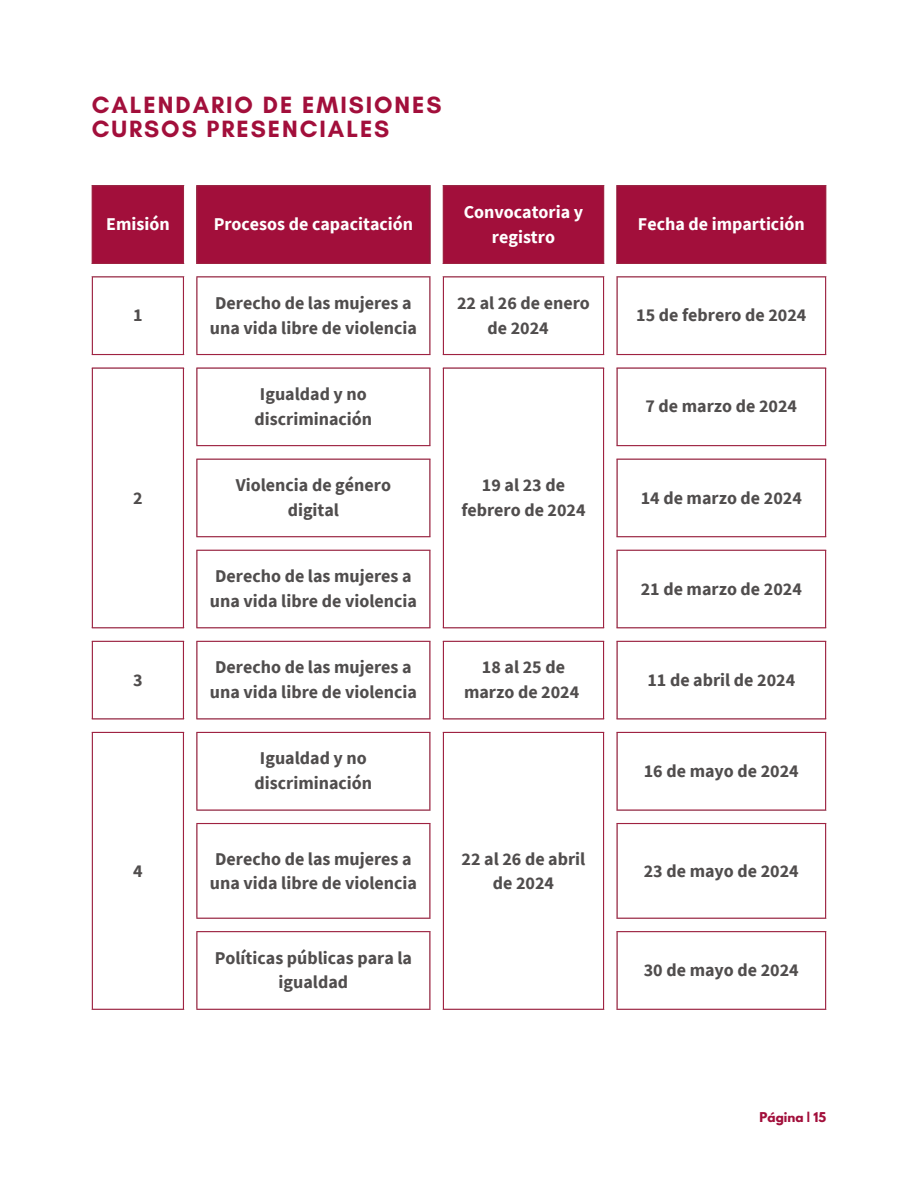
<style>
.page{position:relative;width:918px;height:1188px;background:#fff}
.page>*{position:absolute;margin:0;border:0;box-sizing:border-box;transform-origin:0 0}
.t1{font:700 24px "Glacial Indifference";letter-spacing:.08em;color:#a20f3b}
.t2{font:700 18px/24.8px "Source Sans Pro";color:#504d4d}
.t3{font:700 18px/24.8px "Source Sans Pro";color:#fff;text-align:center}
.t4{font:700 12px "League Spartan";color:#a20f3b}
</style>
<div class="page">
<div style="left:93px;top:185px;width:732px;height:79px;background:#a20f3b"></div>
<svg style="left:92px;top:276px;width:734px;height:734px"></svg>
<hr style="left:92px;top:186px;width:1px;height:77px;background:#9f2241">
<hr style="left:183px;top:186px;width:1px;height:77px;background:#9f2241">
<hr style="left:92px;top:185px;width:92px;height:1px;background:#9f2241">
<hr style="left:92px;top:263px;width:92px;height:1px;background:#9f2241">
<hr style="left:196px;top:186px;width:1px;height:77px;background:#9f2241">
<hr style="left:429px;top:186px;width:2px;height:77px;background:#9f2241">
<hr style="left:196px;top:185px;width:235px;height:1px;background:#9f2241">
<hr style="left:196px;top:263px;width:235px;height:1px;background:#9f2241">
<hr style="left:443px;top:186px;width:1px;height:77px;background:#9f2241">
<hr style="left:603px;top:186px;width:1px;height:77px;background:#9f2241">
<hr style="left:443px;top:185px;width:161px;height:1px;background:#9f2241">
<hr style="left:443px;top:263px;width:161px;height:1px;background:#9f2241">
<hr style="left:616px;top:186px;width:2px;height:77px;background:#9f2241">
<hr style="left:825px;top:186px;width:1px;height:77px;background:#9f2241">
<hr style="left:616px;top:185px;width:210px;height:1px;background:#9f2241">
<hr style="left:616px;top:263px;width:210px;height:1px;background:#9f2241">
<hr style="left:92px;top:277px;width:1px;height:77px;background:#9f2241">
<hr style="left:183px;top:277px;width:1px;height:77px;background:#9f2241">
<hr style="left:92px;top:276px;width:92px;height:1px;background:#9f2241">
<hr style="left:92px;top:354px;width:92px;height:1px;background:#9f2241">
<hr style="left:196px;top:277px;width:1px;height:77px;background:#9f2241">
<hr style="left:429px;top:277px;width:2px;height:77px;background:#9f2241">
<hr style="left:196px;top:276px;width:235px;height:1px;background:#9f2241">
<hr style="left:196px;top:354px;width:235px;height:1px;background:#9f2241">
<hr style="left:443px;top:277px;width:1px;height:77px;background:#9f2241">
<hr style="left:603px;top:277px;width:1px;height:77px;background:#9f2241">
<hr style="left:443px;top:276px;width:161px;height:1px;background:#9f2241">
<hr style="left:443px;top:354px;width:161px;height:1px;background:#9f2241">
<hr style="left:616px;top:277px;width:2px;height:77px;background:#9f2241">
<hr style="left:825px;top:277px;width:1px;height:77px;background:#9f2241">
<hr style="left:616px;top:276px;width:210px;height:1px;background:#9f2241">
<hr style="left:616px;top:354px;width:210px;height:1px;background:#9f2241">
<hr style="left:92px;top:369px;width:1px;height:258px;background:#9f2241">
<hr style="left:183px;top:369px;width:1px;height:258px;background:#9f2241">
<hr style="left:92px;top:367px;width:92px;height:2px;background:#9f2241">
<hr style="left:92px;top:627px;width:92px;height:1px;background:#9f2241">
<hr style="left:196px;top:369px;width:1px;height:76px;background:#9f2241">
<hr style="left:429px;top:369px;width:2px;height:76px;background:#9f2241">
<hr style="left:196px;top:367px;width:235px;height:2px;background:#9f2241">
<hr style="left:196px;top:445px;width:235px;height:1px;background:#9f2241">
<hr style="left:443px;top:369px;width:1px;height:258px;background:#9f2241">
<hr style="left:603px;top:369px;width:1px;height:258px;background:#9f2241">
<hr style="left:443px;top:367px;width:161px;height:2px;background:#9f2241">
<hr style="left:443px;top:627px;width:161px;height:1px;background:#9f2241">
<hr style="left:616px;top:369px;width:2px;height:76px;background:#9f2241">
<hr style="left:825px;top:369px;width:1px;height:76px;background:#9f2241">
<hr style="left:616px;top:367px;width:210px;height:2px;background:#9f2241">
<hr style="left:616px;top:445px;width:210px;height:1px;background:#9f2241">
<hr style="left:196px;top:460px;width:1px;height:76px;background:#9f2241">
<hr style="left:429px;top:460px;width:2px;height:76px;background:#9f2241">
<hr style="left:196px;top:459px;width:235px;height:1px;background:#9f2241">
<hr style="left:196px;top:536px;width:235px;height:1px;background:#9f2241">
<hr style="left:616px;top:460px;width:2px;height:76px;background:#9f2241">
<hr style="left:825px;top:460px;width:1px;height:76px;background:#9f2241">
<hr style="left:616px;top:459px;width:210px;height:1px;background:#9f2241">
<hr style="left:616px;top:536px;width:210px;height:1px;background:#9f2241">
<hr style="left:196px;top:551px;width:1px;height:76px;background:#9f2241">
<hr style="left:429px;top:551px;width:2px;height:76px;background:#9f2241">
<hr style="left:196px;top:550px;width:235px;height:1px;background:#9f2241">
<hr style="left:196px;top:627px;width:235px;height:1px;background:#9f2241">
<hr style="left:616px;top:551px;width:2px;height:76px;background:#9f2241">
<hr style="left:825px;top:551px;width:1px;height:76px;background:#9f2241">
<hr style="left:616px;top:550px;width:210px;height:1px;background:#9f2241">
<hr style="left:616px;top:627px;width:210px;height:1px;background:#9f2241">
<hr style="left:92px;top:642px;width:1px;height:76px;background:#9f2241">
<hr style="left:183px;top:642px;width:1px;height:76px;background:#9f2241">
<hr style="left:92px;top:641px;width:92px;height:1px;background:#9f2241">
<hr style="left:92px;top:718px;width:92px;height:2px;background:#9f2241">
<hr style="left:196px;top:642px;width:1px;height:76px;background:#9f2241">
<hr style="left:429px;top:642px;width:2px;height:76px;background:#9f2241">
<hr style="left:196px;top:641px;width:235px;height:1px;background:#9f2241">
<hr style="left:196px;top:718px;width:235px;height:2px;background:#9f2241">
<hr style="left:443px;top:642px;width:1px;height:76px;background:#9f2241">
<hr style="left:603px;top:642px;width:1px;height:76px;background:#9f2241">
<hr style="left:443px;top:641px;width:161px;height:1px;background:#9f2241">
<hr style="left:443px;top:718px;width:161px;height:2px;background:#9f2241">
<hr style="left:616px;top:642px;width:2px;height:76px;background:#9f2241">
<hr style="left:825px;top:642px;width:1px;height:76px;background:#9f2241">
<hr style="left:616px;top:641px;width:210px;height:1px;background:#9f2241">
<hr style="left:616px;top:718px;width:210px;height:2px;background:#9f2241">
<hr style="left:92px;top:733px;width:1px;height:276px;background:#9f2241">
<hr style="left:183px;top:733px;width:1px;height:276px;background:#9f2241">
<hr style="left:92px;top:732px;width:92px;height:1px;background:#9f2241">
<hr style="left:92px;top:1009px;width:92px;height:1px;background:#9f2241">
<hr style="left:196px;top:733px;width:1px;height:76px;background:#9f2241">
<hr style="left:429px;top:733px;width:2px;height:76px;background:#9f2241">
<hr style="left:196px;top:732px;width:235px;height:1px;background:#9f2241">
<hr style="left:196px;top:809px;width:235px;height:2px;background:#9f2241">
<hr style="left:443px;top:733px;width:1px;height:276px;background:#9f2241">
<hr style="left:603px;top:733px;width:1px;height:276px;background:#9f2241">
<hr style="left:443px;top:732px;width:161px;height:1px;background:#9f2241">
<hr style="left:443px;top:1009px;width:161px;height:1px;background:#9f2241">
<hr style="left:616px;top:733px;width:2px;height:76px;background:#9f2241">
<hr style="left:825px;top:733px;width:1px;height:76px;background:#9f2241">
<hr style="left:616px;top:732px;width:210px;height:1px;background:#9f2241">
<hr style="left:616px;top:809px;width:210px;height:2px;background:#9f2241">
<hr style="left:196px;top:824px;width:1px;height:94px;background:#9f2241">
<hr style="left:429px;top:824px;width:2px;height:94px;background:#9f2241">
<hr style="left:196px;top:823px;width:235px;height:1px;background:#9f2241">
<hr style="left:196px;top:918px;width:235px;height:1px;background:#9f2241">
<hr style="left:616px;top:824px;width:2px;height:94px;background:#9f2241">
<hr style="left:825px;top:824px;width:1px;height:94px;background:#9f2241">
<hr style="left:616px;top:823px;width:210px;height:1px;background:#9f2241">
<hr style="left:616px;top:918px;width:210px;height:1px;background:#9f2241">
<hr style="left:196px;top:932px;width:1px;height:77px;background:#9f2241">
<hr style="left:429px;top:932px;width:2px;height:77px;background:#9f2241">
<hr style="left:196px;top:931px;width:235px;height:1px;background:#9f2241">
<hr style="left:196px;top:1009px;width:235px;height:1px;background:#9f2241">
<hr style="left:616px;top:932px;width:2px;height:77px;background:#9f2241">
<hr style="left:825px;top:932px;width:1px;height:77px;background:#9f2241">
<hr style="left:616px;top:931px;width:210px;height:1px;background:#9f2241">
<hr style="left:616px;top:1009px;width:210px;height:1px;background:#9f2241">
<p class="t1" style="left:92px;top:90px;width:351px">CALENDARIO DE EMISIONES</p>
<p class="t1" style="left:92px;top:114px;width:299px">CURSOS PRESENCIALES</p>
<p class="t3" style="left:106px;top:211px;width:65px">Emisión</p>
<p class="t3" style="left:214px;top:211px;width:201px">Procesos de capacitación</p>
<p class="t3" style="left:464px;top:199px;width:121px">Convocatoria y registro</p>
<p class="t3" style="left:638px;top:211px;width:168px">Fecha de impartición</p>
<p class="t2" style="left:133px;top:303px;width:11px">1</p>
<p class="t2" style="left:210px;top:290px;width:209px">Derecho de las mujeres a una vida libre de violencia</p>
<p class="t2" style="left:457px;top:290px;width:134px;text-align:center">22 al 26 de enero de 2024</p>
<p class="t2" style="left:636px;top:303px;width:172px">15 de febrero de 2024</p>
<p class="t2" style="left:255px;top:381px;width:119px">Igualdad y no discriminación</p>
<p class="t2" style="left:646px;top:394px;width:153px">7 de marzo de 2024</p>
<p class="t2" style="left:133px;top:485px;width:11px">2</p>
<p class="t2" style="left:236px;top:472px;width:157px;text-align:center">Violencia de género digital</p>
<p class="t2" style="left:461px;top:472px;width:126px;text-align:center">19 al 23 de febrero de 2024</p>
<p class="t2" style="left:641px;top:485px;width:163px">14 de marzo de 2024</p>
<p class="t2" style="left:210px;top:564px;width:209px">Derecho de las mujeres a una vida libre de violencia</p>
<p class="t2" style="left:641px;top:576px;width:163px">21 de marzo de 2024</p>
<p class="t2" style="left:133px;top:667px;width:11px">3</p>
<p class="t2" style="left:210px;top:655px;width:209px">Derecho de las mujeres a una vida libre de violencia</p>
<p class="t2" style="left:464px;top:655px;width:117px;text-align:center">18 al 25 de marzo de 2024</p>
<p class="t2" style="left:647px;top:667px;width:149px">11 de abril de 2024</p>
<p class="t2" style="left:255px;top:746px;width:119px">Igualdad y no discriminación</p>
<p class="t2" style="left:644px;top:758px;width:156px">16 de mayo de 2024</p>
<p class="t2" style="left:133px;top:858px;width:11px">4</p>
<p class="t2" style="left:210px;top:846px;width:209px">Derecho de las mujeres a una vida libre de violencia</p>
<p class="t2" style="left:462px;top:846px;width:125px;text-align:center">22 al 26 de abril de 2024</p>
<p class="t2" style="left:644px;top:858px;width:156px">23 de mayo de 2024</p>
<p class="t2" style="left:215px;top:945px;width:199px;text-align:center">Políticas públicas para la igualdad</p>
<p class="t2" style="left:644px;top:957px;width:156px">30 de mayo de 2024</p>
<p class="t4" style="left:760px;top:1111px;width:68px">Página | 15</p>
</div>
